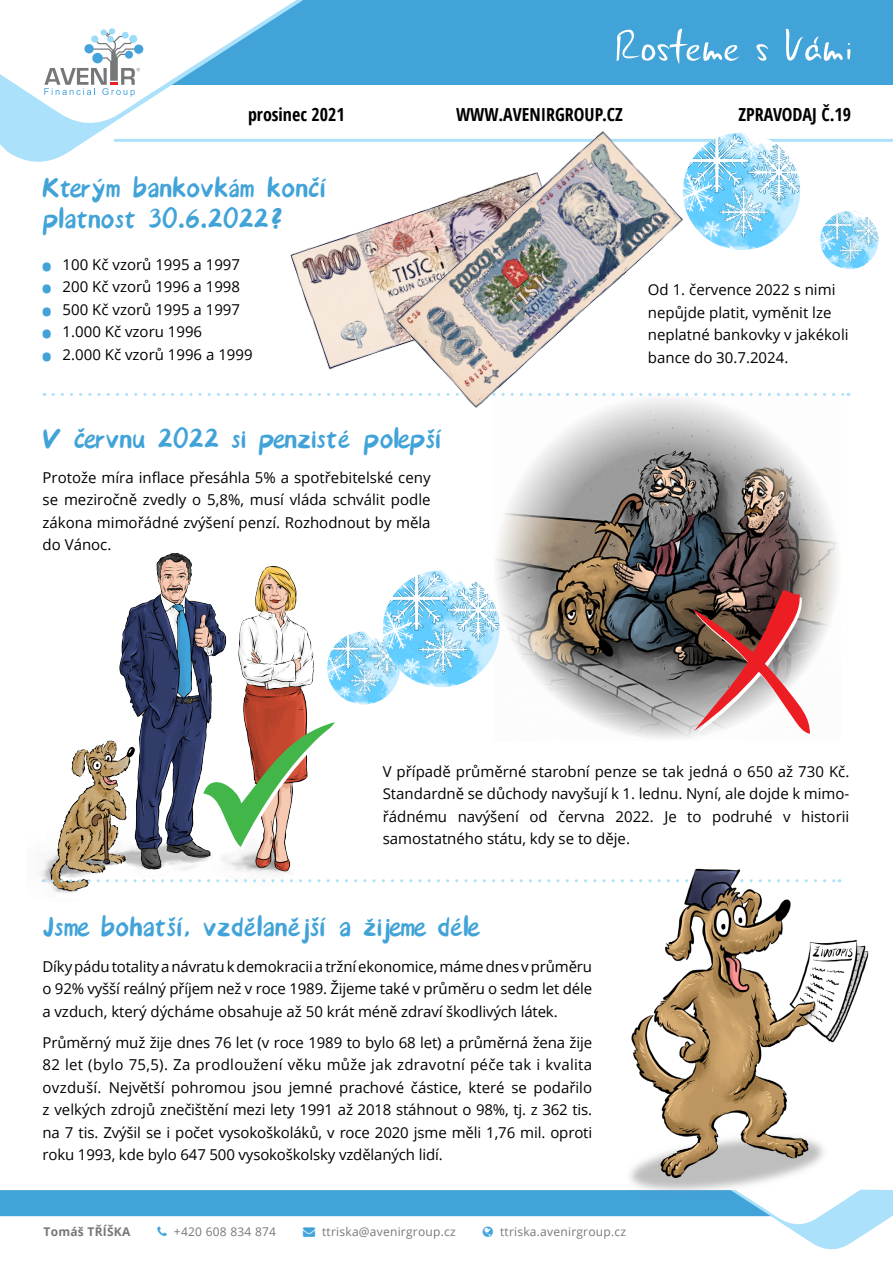
<style>
.page{position:relative;width:893px;height:1263px;background:#fff}
.page>*{position:absolute;margin:0;border:0;box-sizing:border-box;transform-origin:0 0}
.t1{font:36px/31.5px "Avenir Font";letter-spacing:-.01em;color:#41a3d8}
.t2{font:700 condensed 18px "Open Sans";color:#000}
.t3{font:15px/22.5px "Open Sans";color:#000;text-align:justify}
.t4{font:12px "Open Sans";letter-spacing:.02em;color:#757779}
.t5{font:700 12px "Open Sans";letter-spacing:.02em;color:#757779}
.s1{font-weight:800;font-size:25.5px;color:#41a3d8}
.s2{color:#40a4da}
</style>
<div class="page">
<div style="left:22px;top:0;width:871px;height:85px;background:#41a3d8"></div>
<svg style="left:0;top:0;width:328px;height:162px"></svg>
<svg style="left:617px;top:29px;width:123px;height:35px"></svg>
<svg style="left:756px;top:44px;width:13px;height:17px"></svg>
<svg style="left:786px;top:29px;width:64px;height:32px"></svg>
<svg style="left:0;top:0;width:302px;height:129px"></svg>
<hr style="left:115px;top:139px;width:778px;height:3px;background:#abe1fa">
<svg style="left:53px;top:393px;width:796px;height:3px"></svg>
<img style="left:39px;top:552px;width:275px;height:341px">
<svg style="left:52px;top:879px;width:554px;height:3px"></svg>
<img style="left:820px;top:211px;width:58px;height:58px;border-radius:29px">
<img style="left:683px;top:133px;width:117px;height:117px;border-radius:59px">
<img style="left:290px;top:221px;width:100px;height:149px">
<img style="left:390px;top:131px;width:302px;height:277px">
<img style="left:493px;top:393px;width:347px;height:346px">
<img style="left:327px;top:631px;width:73px;height:73px;border-radius:36px">
<img style="left:383px;top:570px;width:116px;height:117px;border-radius:58px">
<svg style="left:692px;top:590px;width:120px;height:147px"></svg>
<svg style="left:203px;top:722px;width:132px;height:128px"></svg>
<img style="left:611px;top:868px;width:258px;height:321px">
<svg style="left:0;top:1189px;width:893px;height:61px"></svg>
<p class="t2" style="left:248px;top:101px;width:98px">prosinec 2021</p>
<p class="t2" style="left:456px;top:101px;width:168px">WWW.AVENIRGROUP.CZ</p>
<p class="t2" style="left:738px;top:101px;width:114px">ZPRAVODAJ Č.19</p>
<h1 class="t1" style="left:42px;top:173px;width:287px">Kterým bankovkám končí platnost 30.6.2022?</h1>
<p class="t3" style="left:42px;top:252px;width:200px"><span class="s1">•</span> 100 Kč vzorů 1995 a 1997</p>
<p class="t3" style="left:42px;top:275px;width:200px"><span class="s1">•</span> 200 Kč vzorů 1996 a 1998</p>
<p class="t3" style="left:42px;top:297px;width:200px"><span class="s1">•</span> 500 Kč vzorů 1995 a 1997</p>
<p class="t3" style="left:42px;top:320px;width:162px"><span class="s1">•</span> 1.000 Kč vzoru 1996</p>
<p class="t3" style="left:42px;top:342px;width:212px"><span class="s1">•</span> 2.000 Kč vzorů 1996 a 1999</p>
<h1 class="t1" style="left:43px;top:424px;width:401px">V červnu 2022 si penzisté polepší</h1>
<p class="t3" style="left:43px;top:466px;width:389px">Protože míra inflace přesáhla 5% a spotřebitelské ceny se meziročně zvedly o 5,8%, musí vláda schválit podle zákona mimořádné zvýšení penzí. Rozhodnout by měla do Vánoc.</p>
<p class="t3" style="left:648px;top:278px;width:202px;text-align:left">Od 1. července 2022 s nimi nepůjde platit, vyměnit lze neplatné bankovky v jakékoli bance do 30.7.2024.</p>
<p class="t3" style="left:383px;top:760px;width:468px">V případě průměrné starobní penze se tak jedná o 650 až 730 Kč.<br>Standardně se důchody navyšují k 1. lednu. Nyní, ale dojde k mimo&shy;řádnému navýšení od června 2022. Je to podruhé v historii samostatného státu, kdy se to děje.</p>
<h1 class="t1" style="left:43px;top:912px;width:438px">Jsme bohatší, vzdělanější a žijeme déle</h1>
<p class="t3" style="left:43px;top:954px;width:551px">Díky pádu totality a návratu k demokracii a tržní ekonomice, máme dnes v průměru o 92% vyšší reálný příjem než v roce 1989. Žijeme také v průměru o sedm let déle a vzduch, který dýcháme obsahuje až 50 krát méně zdraví škodlivých látek.</p>
<p class="t3" style="left:43px;top:1030px;width:551px">Průměrný muž žije dnes 76 let (v roce 1989 to bylo 68 let) a průměrná žena žije 82 let (bylo 75,5). Za prodloužení věku může jak zdravotní péče tak i kvalita ovzduší. Největší pohromou jsou jemné prachové částice, které se podařilo z velkých zdrojů znečištění mezi lety 1991 až 2018 stáhnout o 98%, tj. z 362 tis. na 7 tis. Zvýšil se i počet vysokoškoláků, v roce 2020 jsme měli 1,76 mil. oproti roku 1993, kde bylo 647 500 vysokoškolsky vzdělaných lidí.</p>
<p class="t5" style="left:44px;top:1223px;width:88px">Tomáš TŘÍŠKA</p>
<p class="t4" style="left:174px;top:1223px;width:104px">+420 608 834 874</p>
<p class="t4" style="left:303px;top:1223px;width:154px"><span class="s2">→</span> ttriska@avenirgroup.cz</p>
<p class="t4" style="left:500px;top:1223px;width:128px">ttriska.avenirgroup.cz</p>
</div>
